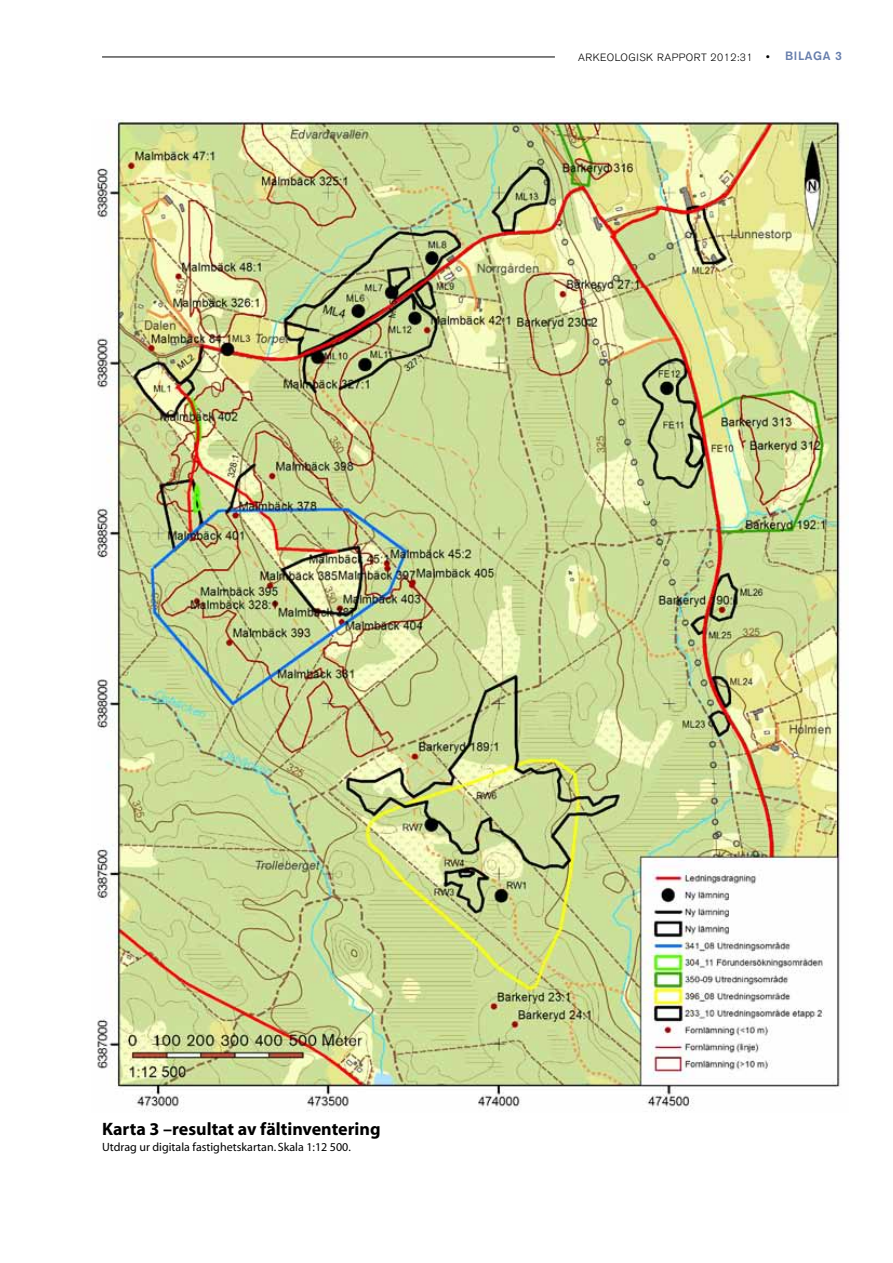
<style>
.page{position:relative;width:893px;height:1263px;background:#fff}
.page>*{position:absolute;margin:0;border:0;box-sizing:border-box;transform-origin:0 0}
.t1{font:700 18px "Myriad";color:#000}
.t2{font:12px "Myriad";color:#000}
.t3{font:500 12px "Akzidenz Grotesk BQ";letter-spacing:.05em;color:#677eac}
.t4{font:300 10.5px "Akzidenz Grotesk BQ";letter-spacing:.05em;color:#000}
.s1{font-family:"Arial";font-weight:400;font-size:12px}
</style>
<div class="page">
<hr style="left:102px;top:57px;width:453px;height:1px;background:#000">
<img style="left:97px;top:119px;width:744px;height:993px">
<p class="t4" style="left:578px;top:51px;width:193px">ARKEOLOGISK RAPPORT 2012:31 <span class="s1">•</span></p>
<p class="t3" style="left:785px;top:49px;width:58px">BILAGA 3</p>
<h1 class="t1" style="left:102px;top:1119px;width:280px">Karta 3 –resultat av fältinventering</h1>
<p class="t2" style="left:102px;top:1141px;width:250px">Utdrag ur digitala fastighetskartan. Skala 1:12 500.</p>
</div>
